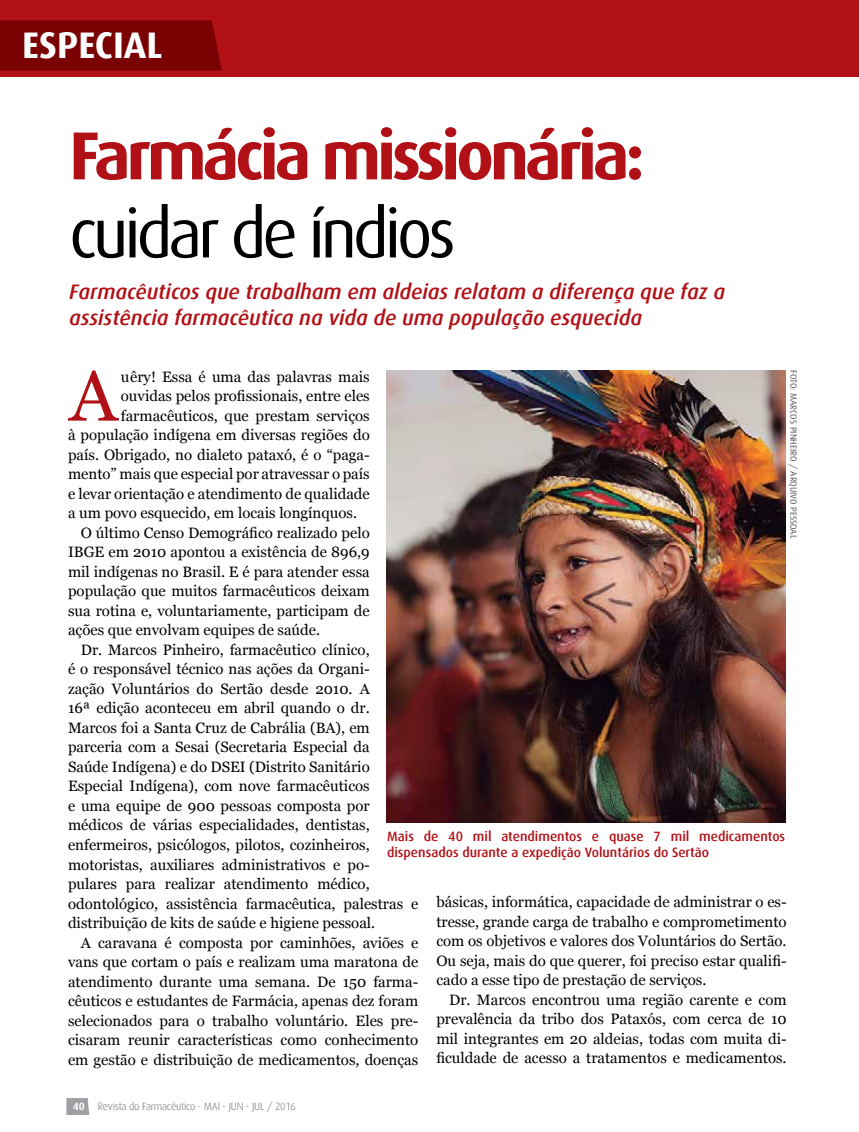
<style>
.page{position:relative;width:859px;height:1132px;background:#fff}
.page>*{position:absolute;margin:0;border:0;box-sizing:border-box;transform-origin:0 0}
.t1{font:71.25px "Georgia";color:#b11116}
.t2{font:700 67.95px "Dax";letter-spacing:-.06em;color:#b11116}
.t3{font:67.95px "Dax";letter-spacing:-.06em;color:#000}
.t4{font:700 36.9px "Dax";color:#fff}
.t5{font:italic 500 21px/25.2px "Dax";color:#b11116}
.t6{font:15px/19.5px "Georgia";color:#000;text-align:justify}
.t7{font:500 13.5px/16.2px "Dax";color:#b11116}
.t8{font:300 10.5px "Dax";letter-spacing:-.02em;color:#6d6e71}
.t9{font:700 10.5px "Dax";color:#fff}
.t10{font:9px "Dax";color:#58595b}
</style>
<div class="page">
<svg style="left:66px;top:1098px;width:23px;height:16px"></svg>
<div style="left:0;top:0;width:859px;height:76px;background:#b11116"></div>
<div style="left:0;top:20px;width:222px;height:51px;background:#7a0101"></div>
<img style="left:387px;top:370px;width:398px;height:452px">
<h3 class="t4" style="left:22px;top:24px;width:142px">ESPECIAL</h3>
<h2 class="t2" style="left:69px;top:117px;width:577px">Farmácia missionária:</h2>
<h2 class="t3" style="left:69px;top:196px;width:388px">cuidar de índios</h2>
<h3 class="t5" style="left:69px;top:280px;width:657px">Farmacêuticos que trabalham em aldeias relatam a diferença que faz a assistência farmacêutica na vida de uma população esquecida</h3>
<h1 class="t1" style="left:69px;top:353px;width:49px">A</h1>
<p class="t6" style="left:121px;top:367px;width:250px">uêry! Essa é uma das palavras mais</p>
<p class="t10" style="left:799px;top:370px;width:168px;rotate:90deg">foto: MARCOS PINHEIRO / ARQUIVO PESSOAL</p>
<p class="t6" style="left:121px;top:386px;width:250px">ouvidas pelos profissionais, entre eles</p>
<p class="t6" style="left:121px;top:406px;width:250px">farmacêuticos, que prestam serviços</p>
<p class="t6" style="left:68px;top:425px;width:303px">à população indígena em diversas regiões do</p>
<p class="t6" style="left:68px;top:445px;width:303px">país. Obrigado, no dialeto pataxó, é o “paga-</p>
<p class="t6" style="left:68px;top:464px;width:303px">mento” mais que especial por atravessar o país</p>
<p class="t6" style="left:68px;top:484px;width:303px">e levar orientação e atendimento de qualidade</p>
<p class="t6" style="left:68px;top:503px;width:291px">a um povo esquecido, em locais longínquos.</p>
<p class="t6" style="left:81px;top:523px;width:290px">O último Censo Demográfico realizado pelo</p>
<p class="t6" style="left:68px;top:542px;width:303px">IBGE em 2010 apontou a existência de 896,9</p>
<p class="t6" style="left:68px;top:562px;width:303px">mil indígenas no Brasil. E é para atender essa</p>
<p class="t6" style="left:68px;top:581px;width:303px">população que muitos farmacêuticos deixam</p>
<p class="t6" style="left:68px;top:601px;width:303px">sua rotina e, voluntariamente, participam de</p>
<p class="t6" style="left:68px;top:620px;width:254px">ações que envolvam equipes de saúde.</p>
<p class="t6" style="left:81px;top:640px;width:290px">Dr. Marcos Pinheiro, farmacêutico clínico,</p>
<p class="t6" style="left:68px;top:659px;width:303px">é o responsável técnico nas ações da Organi-</p>
<p class="t6" style="left:68px;top:679px;width:303px">zação Voluntários do Sertão desde 2010. A</p>
<p class="t6" style="left:68px;top:698px;width:303px">16ª edição aconteceu em abril quando o dr.</p>
<p class="t6" style="left:68px;top:718px;width:303px">Marcos foi a Santa Cruz de Cabrália (BA), em</p>
<p class="t6" style="left:68px;top:737px;width:303px">parceria com a Sesai (Secretaria Especial da</p>
<p class="t6" style="left:68px;top:757px;width:303px">Saúde Indígena) e do DSEI (Distrito Sanitário</p>
<p class="t6" style="left:68px;top:776px;width:303px">Especial Indígena), com nove farmacêuticos</p>
<p class="t6" style="left:68px;top:796px;width:303px">e uma equipe de 900 pessoas composta por</p>
<p class="t6" style="left:68px;top:815px;width:303px">médicos de várias especialidades, dentistas,</p>
<p class="t6" style="left:68px;top:835px;width:303px">enfermeiros, psicólogos, pilotos, cozinheiros,</p>
<p class="t6" style="left:68px;top:854px;width:303px">motoristas, auxiliares administrativos e po-</p>
<p class="t6" style="left:68px;top:874px;width:303px">pulares para realizar atendimento médico,</p>
<p class="t6" style="left:68px;top:893px;width:352px">odontológico, assistência farmacêutica, palestras e</p>
<p class="t6" style="left:68px;top:913px;width:309px">distribuição de kits de saúde e higiene pessoal.</p>
<p class="t6" style="left:81px;top:932px;width:339px">A caravana é composta por caminhões, aviões e</p>
<p class="t6" style="left:68px;top:952px;width:352px">vans que cortam o país e realizam uma maratona de</p>
<p class="t6" style="left:68px;top:971px;width:352px">atendimento durante uma semana. De 150 farma-</p>
<p class="t6" style="left:68px;top:991px;width:352px">cêuticos e estudantes de Farmácia, apenas dez foram</p>
<p class="t6" style="left:68px;top:1010px;width:352px">selecionados para o trabalho voluntário. Eles pre-</p>
<p class="t6" style="left:68px;top:1030px;width:352px">cisaram reunir características como conhecimento</p>
<p class="t6" style="left:68px;top:1049px;width:352px">em gestão e distribuição de medicamentos, doenças</p>
<p class="t7" style="left:387px;top:827px;width:400px">Mais de 40 mil atendimentos e quase 7 mil medicamentos dispensados durante a expedição Voluntários do Sertão</p>
<p class="t6" style="left:436px;top:892px;width:352px">básicas, informática, capacidade de administrar o es&shy;tresse, grande carga de trabalho e comprometimento com os objetivos e valores dos Voluntários do Sertão.<br>Ou seja, mais do que querer, foi preciso estar qualifi&shy;cado a esse tipo de prestação de serviços.</p>
<p class="t6" style="left:436px;top:989px;width:352px;text-indent:13px">Dr. Marcos encontrou uma região carente e com prevalência da tribo dos Pataxós, com cerca de 10 mil integrantes em 20 aldeias, todas com muita di&shy;ficuldade de acesso a tratamentos e medicamentos.</p>
<p class="t9" style="left:73px;top:1099px;width:13px">40</p>
<p class="t8" style="left:98px;top:1099px;width:200px">Revista do Farmacêutico - MAI - JUN - JUL / 2016</p>
</div>
